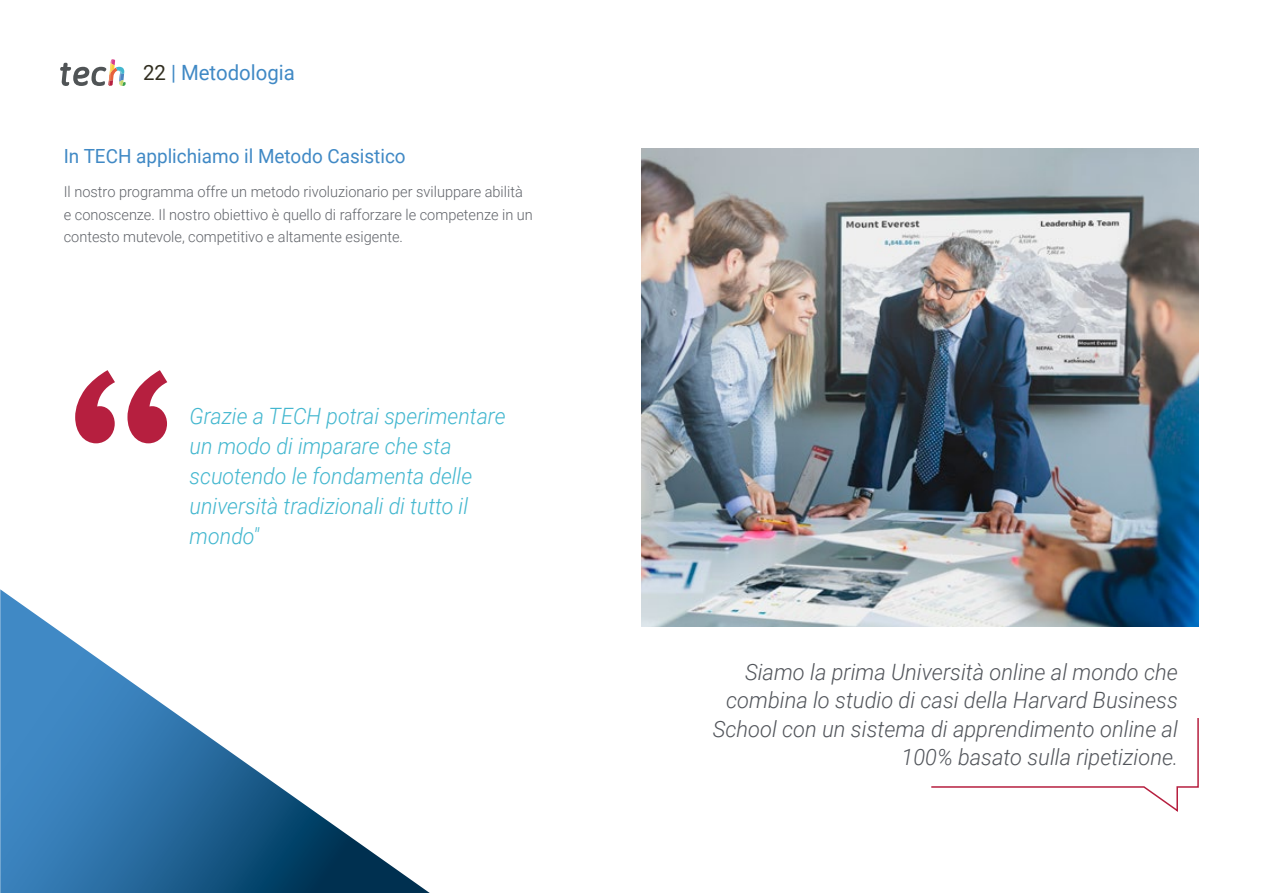
<style>
.page{position:relative;width:1263px;height:893px;background:#fff}
.page>*{position:absolute;margin:0;border:0;box-sizing:border-box;transform-origin:0 0}
.t1{font:italic 300 22.5px/28.5px "Roboto";color:#52555b;text-align:right}
.t2{font:italic 300 22.5px/30px "Roboto";color:#43b7cf;scale:.95 1}
.t3{font:21px "Roboto";color:#4089c5}
.t4{font:19.5px "Roboto";color:#4089c5}
.t5{font:300 15px/22.5px "Roboto";color:#61646a}
.s1{color:#312e20}
</style>
<div class="page">
<svg style="left:60px;top:59px;width:66px;height:27px"></svg>
<svg style="left:0;top:589px;width:430px;height:304px"></svg>
<img style="left:642px;top:149px;width:557px;height:477px">
<svg style="left:931px;top:718px;width:268px;height:94px"></svg>
<svg style="left:75px;top:370px;width:92px;height:73px"></svg>
<h2 class="t3" style="left:143px;top:58px;width:153px"><span class="s1">22</span> | Metodologia</h2>
<h3 class="t4" style="left:64px;top:143px;width:343px">In TECH applichiamo il Metodo Casistico</h3>
<p class="t5" style="left:64px;top:180px;width:471px">Il nostro programma offre un metodo rivoluzionario per sviluppare abilità e conoscenze. Il nostro obiettivo è quello di rafforzare le competenze in un contesto mutevole, competitivo e altamente esigente.</p>
<h1 class="t2" style="left:190px;top:400px;width:334px">Grazie a TECH potrai sperimentare un modo di imparare che sta scuotendo le fondamenta delle università tradizionali di tutto il mondo"</h1>
<h1 class="t1" style="left:713px;top:656px;width:467px">Siamo la prima Università online al mondo che combina lo studio di casi della Harvard Business School con un sistema di apprendimento online al 100% basato sulla ripetizione.</h1>
</div>
